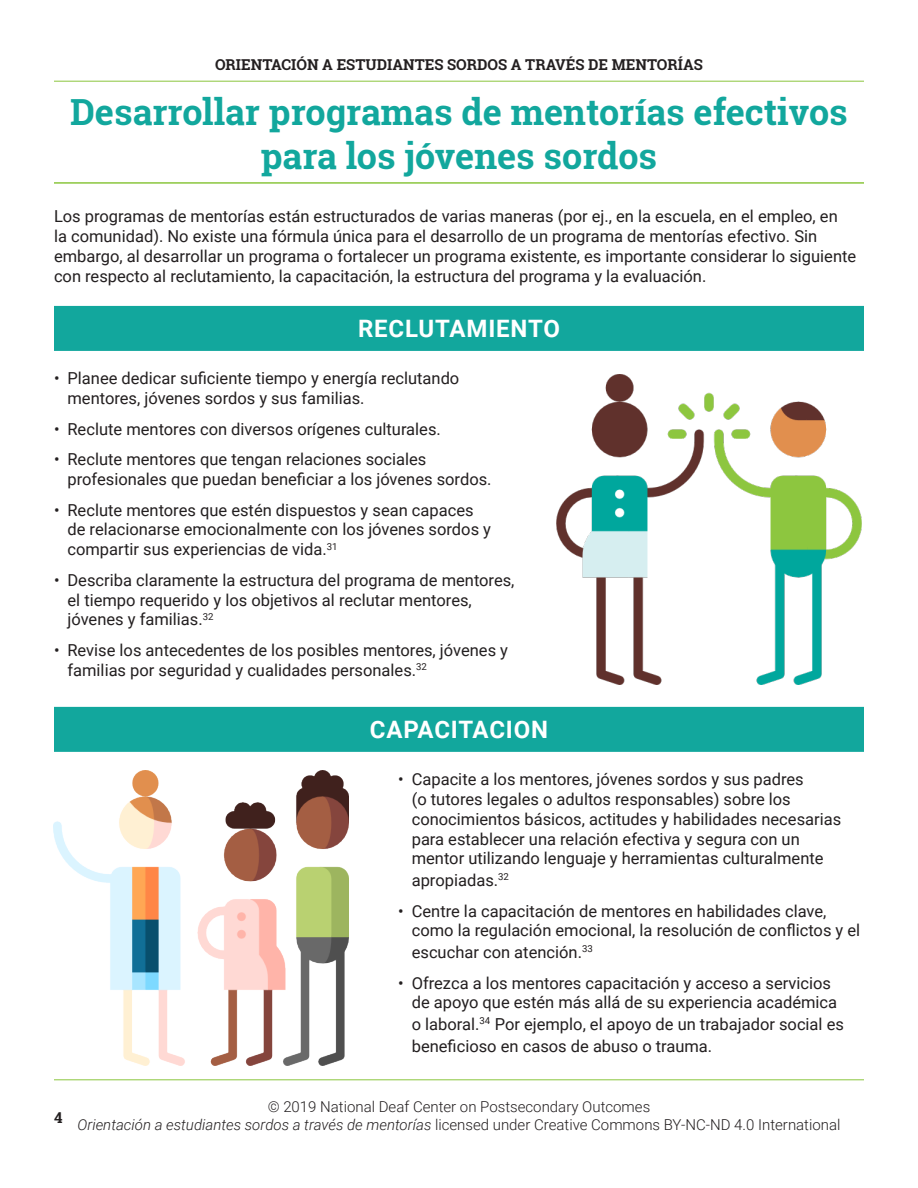
<style>
.page{position:relative;width:918px;height:1188px;background:#fff}
.page>*{position:absolute;margin:0;border:0;box-sizing:border-box;transform-origin:0 0}
.t1{font:700 36px/43.2px "Roboto Slab";color:#12a79d;text-align:center}
.t2{font:700 24px "Roboto";letter-spacing:.035em;color:#fff}
.Spanish{font:16.5px/19.8px "Roboto";color:#231f20}
.t3{font:300 15px/18px "Roboto";color:#231f20;text-align:center}
.t4{font:700 15px "Roboto Slab";color:#231f20}
.s1{font-style:italic}
</style>
<div class="page">
<hr style="left:54px;top:1080px;width:810px;height:1px;background:#8bc63e">
<hr style="left:54px;top:81px;width:810px;height:1px;background:#8bc63e">
<hr style="left:54px;top:182px;width:810px;height:2px;background:#8bc63e">
<div style="left:54px;top:306px;width:810px;height:45px;background:#12a79d"></div>
<div style="left:54px;top:707px;width:810px;height:45px;background:#12a79d"></div>
<img style="left:556px;top:374px;width:306px;height:311px">
<img style="left:54px;top:771px;width:295px;height:295px">
<p class="t4" style="left:215px;top:54px;width:489px">ORIENTACIÓN A ESTUDIANTES SORDOS A TRAVÉS DE MENTORÍAS</p>
<h1 class="t1" style="left:70px;top:90px;width:779px">Desarrollar programas de mentorías efectivos para los jóvenes sordos</h1>
<p class="Spanish" style="left:54px;top:206px;width:804px">Los programas de mentorías están estructurados de varias maneras (por ej., en la escuela, en el empleo, en<br>la comunidad). No existe una fórmula única para el desarrollo de un programa de mentorías efectivo. Sin embargo, al desarrollar un programa o fortalecer un programa existente, es importante considerar lo siguiente con respecto al reclutamiento, la capacitación, la estructura del programa y la evaluación.</p>
<h2 class="t2" style="left:358px;top:312px;width:203px">RECLUTAMIENTO</h2>
<p class="Spanish" style="left:68px;top:368px;width:393px;text-indent:-14px">• Planee dedicar suficiente tiempo y energía reclutando mentores, jóvenes sordos y sus familias.</p>
<p class="Spanish" style="left:54px;top:418px;width:388px">• Reclute mentores con diversos orígenes culturales.</p>
<p class="Spanish" style="left:68px;top:449px;width:426px;text-indent:-14px">• Reclute mentores que tengan relaciones sociales profesionales que puedan beneficiar a los jóvenes sordos.</p>
<p class="Spanish" style="left:68px;top:499px;width:425px;text-indent:-14px">• Reclute mentores que estén dispuestos y sean capaces de relacionarse emocionalmente con los jóvenes sordos y compartir sus experiencias de vida.<sup>31</sup></p>
<p class="Spanish" style="left:68px;top:569px;width:449px;text-indent:-14px">• Describa claramente la estructura del programa de mentores, el tiempo requerido y los objetivos al reclutar mentores, jóvenes y familias.<sup>32</sup></p>
<p class="Spanish" style="left:68px;top:640px;width:442px;text-indent:-14px">• Revise los antecedentes de los posibles mentores, jóvenes y familias por seguridad y cualidades personales.<sup>32</sup></p>
<h2 class="t2" style="left:370px;top:713px;width:180px">CAPACITACION</h2>
<p class="Spanish" style="left:412px;top:769px;width:431px;text-indent:-14px">• Capacite a los mentores, jóvenes sordos y sus padres<br>(o tutores legales o adultos responsables) sobre los conocimientos básicos, actitudes y habilidades necesarias para establecer una relación efectiva y segura con un mentor utilizando lenguaje y herramientas culturalmente</p>
<p class="Spanish" style="left:412px;top:870px;width:99px">apropiadas.<sup>32</sup></p>
<p class="Spanish" style="left:412px;top:900px;width:450px;text-indent:-14px">• Centre la capacitación de mentores en habilidades clave, como la regulación emocional, la resolución de conflictos y el</p>
<p class="Spanish" style="left:412px;top:942px;width:183px">escuchar con atención.<sup>33</sup></p>
<p class="Spanish" style="left:412px;top:972px;width:427px;text-indent:-14px">• Ofrezca a los mentores capacitación y acceso a servicios de apoyo que estén más allá de su experiencia académica</p>
<p class="Spanish" style="left:412px;top:1013px;width:434px;line-height:21.6px">o laboral.<sup>34</sup> Por ejemplo, el apoyo de un trabajador social es beneficioso en casos de abuso o trauma.</p>
<p class="t4" style="left:54px;top:1107px;width:10px">4</p>
<p class="t3" style="left:77px;top:1097px;width:765px">© 2019 National Deaf Center on Postsecondary Outcomes<br><span class="s1">Orientación a estudiantes sordos a través de mentorías</span> licensed under Creative Commons BY-NC-ND 4.0 International</p>
</div>
